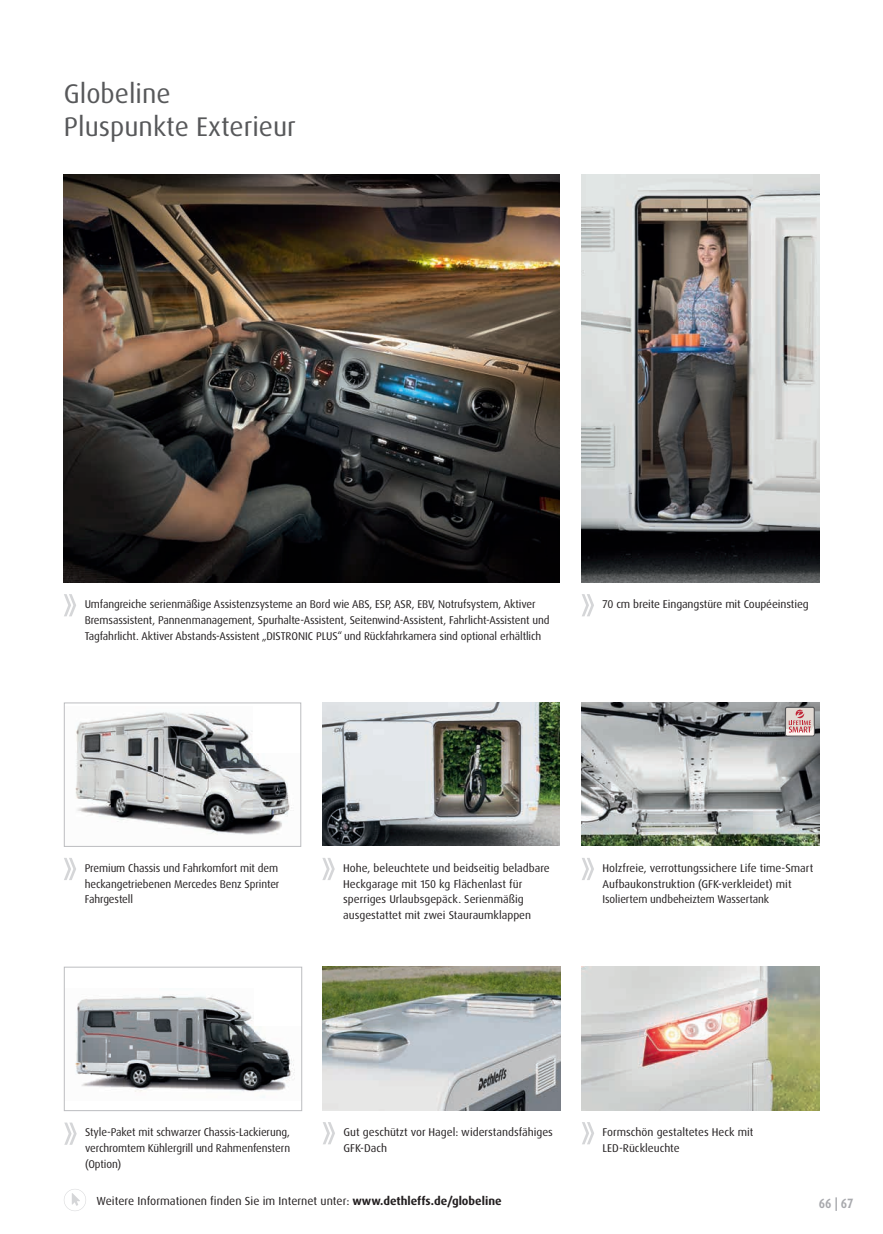
<style>
.page{position:relative;width:883px;height:1234px;background:#fff}
.page>*{position:absolute;margin:0;border:0;box-sizing:border-box;transform-origin:0 0}
.t1{font:27px/33px "Dax OT";color:#57585a}
.t2{font:700 condensed 13.5px "Dax Pro";color:#a8a9ad}
.t3{font:11.7px "Dax OT";color:#231f20}
.t4{font:11.25px/15.8px "Dax OT";letter-spacing:-.01em;color:#231f20}
.s1{font-weight:700}
</style>
<div class="page">
<img style="left:64px;top:174px;width:495px;height:408px">
<img style="left:581px;top:174px;width:237px;height:408px">
<img style="left:75px;top:712px;width:217px;height:123px">
<div style="left:64px;top:702px;width:237px;height:144px;border:1px solid #bcbdc0"></div>
<img style="left:581px;top:702px;width:237px;height:143px">
<svg style="left:784px;top:706px;width:30px;height:30px"></svg>
<img style="left:322px;top:702px;width:237px;height:143px">
<img style="left:75px;top:994px;width:220px;height:104px">
<div style="left:64px;top:966px;width:238px;height:144px;border:1px solid #bcbdc0"></div>
<img style="left:322px;top:966px;width:238px;height:143px">
<img style="left:581px;top:966px;width:237px;height:143px">
<svg style="left:64px;top:1189px;width:22px;height:21px"></svg>
<svg style="left:64px;top:594px;width:12px;height:22px"></svg>
<svg style="left:582px;top:594px;width:12px;height:22px"></svg>
<svg style="left:64px;top:1122px;width:13px;height:22px"></svg>
<svg style="left:64px;top:858px;width:12px;height:21px"></svg>
<svg style="left:582px;top:858px;width:12px;height:21px"></svg>
<svg style="left:322px;top:858px;width:12px;height:21px"></svg>
<svg style="left:323px;top:1122px;width:12px;height:21px"></svg>
<svg style="left:582px;top:1122px;width:12px;height:21px"></svg>
<h1 class="t1" style="left:64px;top:78px;width:233px">Globeline<br>Pluspunkte Exterieur</h1>
<p class="t4" style="left:85px;top:596px;width:466px">Umfangreiche serienmäßige Assistenzsysteme an Bord wie ABS, ESP, ASR, EBV, Notrufsystem, Aktiver<br>Bremsassistent, Pannenmanagement, Spurhalte-Assistent, Seitenwind-Assistent, Fahrlicht-Assistent und<br>Tagfahrlicht. Aktiver Abstands-Assistent „DISTRONIC PLUS“ und Rückfahrkamera sind optional erhältlich</p>
<p class="t4" style="left:602px;top:596px;width:208px">70 cm breite Eingangstüre mit Coupéeinstieg</p>
<p class="t4" style="left:85px;top:859px;width:196px;text-align:justify">Premium Chassis und Fahrkomfort mit dem heckangetriebenen Mercedes Benz Sprinter Fahrgestell</p>
<p class="t4" style="left:602px;top:859px;width:212px">Holzfreie, verrottungssichere Life time-Smart<br>Aufbaukonstruktion (GFK-verkleidet) mit<br>Isoliertem undbeheiztem Wassertank</p>
<p class="t4" style="left:343px;top:859px;width:208px">Hohe, beleuchtete und beidseitig beladbare Heckgarage mit 150 kg Flächenlast für sperriges Urlaubsgepäck. Serienmäßig ausgestattet mit zwei Stauraumklappen</p>
<p class="t4" style="left:85px;top:1124px;width:206px;text-align:justify">Style-Paket mit schwarzer Chassis-Lackierung, verchromtem Kühlergrill und Rahmenfenstern (Option)</p>
<p class="t4" style="left:343px;top:1124px;width:211px">Gut geschützt vor Hagel: widerstandsfähiges<br>GFK-Dach</p>
<p class="t4" style="left:602px;top:1124px;width:152px">Formschön gestaltetes Heck mit<br>LED-Rückleuchte</p>
<p class="t3" style="left:97px;top:1192px;width:406px">Weitere Informationen finden Sie im Internet unter: <span class="s1">www.dethleffs.de/globeline</span></p>
<p class="t2" style="left:818px;top:1193px;width:36px">66 | 67</p>
</div>
